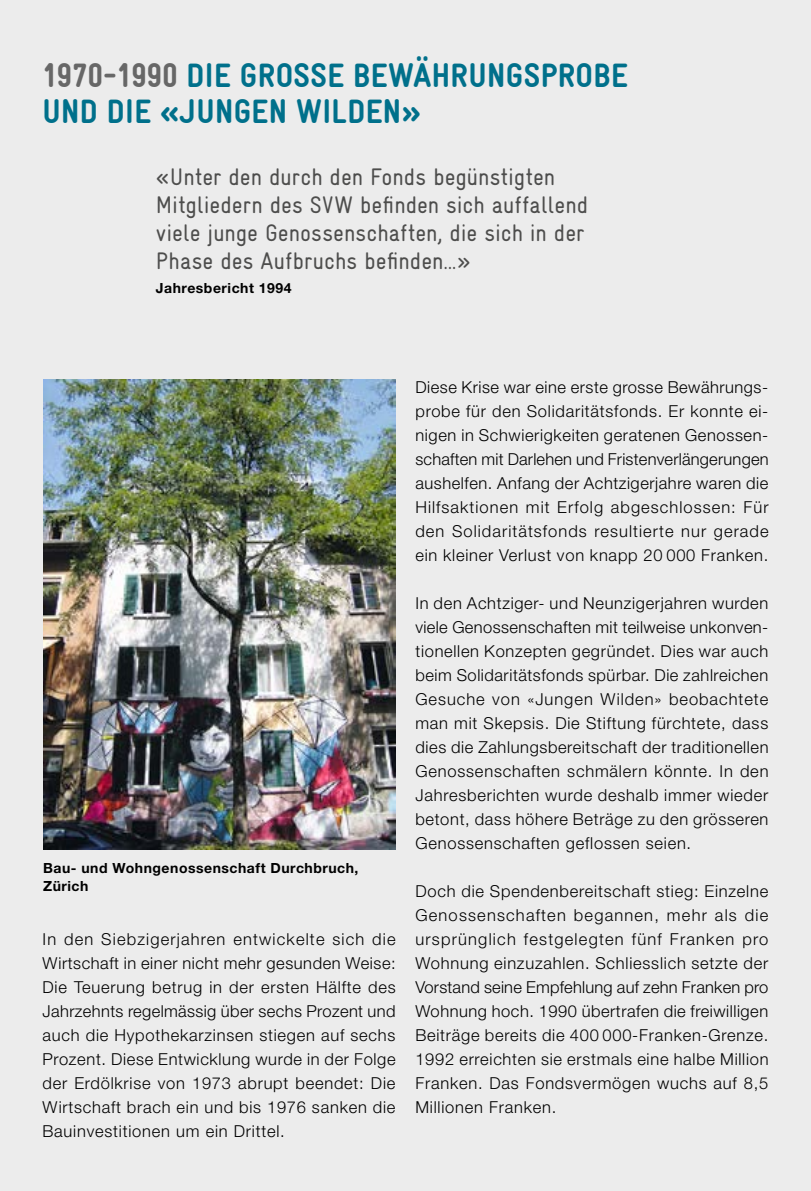
<style>
.page{position:relative;width:811px;height:1191px;background:#ececec}
.page>*{position:absolute;margin:0;border:0;box-sizing:border-box;transform-origin:0 0}
.t1{font:900 condensed 34px/36px "Gravur";letter-spacing:.01em;color:#00708b}
.t2{font:24px/28px "Gravur Condensed";color:#4d4d4c}
.t3{font:300 16.4px/24px "Helvetica Neue LT Pro";letter-spacing:.045em;color:#000;text-align:justify}
.t4{font:700 14px/18px "Helvetica Neue LT Pro";letter-spacing:.035em;color:#000}
.s1{color:#676767}
</style>
<div class="page">
<img style="left:43px;top:380px;width:352px;height:470px">
<h1 class="t1" style="left:43px;top:58px;width:587px"><span class="s1">1970-1990</span> DIE GROSSE BEWÄHRUNGSPROBE<br>UND DIE «JUNGEN WILDEN»</h1>
<h2 class="t2" style="left:156px;top:163px;width:434px">«Unter den durch den Fonds begünstigten Mitgliedern des SVW befinden sich auffallend viele junge Genossenschaften, die sich in der Phase des Aufbruchs befinden…»</h2>
<p class="t4" style="left:156px;top:279px;width:137px">Jahresbericht 1994</p>
<p class="t4" style="left:43px;top:858px;width:317px">Bau- und Wohngenossenschaft Durchbruch,<br>Zürich</p>
<p class="t3" style="left:43px;top:927px;width:355px">In den Siebzigerjahren entwickelte sich die Wirtschaft in einer nicht mehr gesunden Weise:<br>Die Teuerung betrug in der ersten Hälfte des Jahrzehnts regelmässig über sechs Prozent und auch die Hypothekarzinsen stiegen auf sechs Prozent. Diese Entwicklung wurde in der Folge der Erdölkrise von 1973 abrupt beendet: Die Wirtschaft brach ein und bis 1976 sanken die Bauinvestitionen um ein Drittel.</p>
<p class="t3" style="left:415px;top:375px;width:355px">Diese Krise war eine erste grosse Bewährungs&shy;probe für den Solidaritätsfonds. Er konnte ei&shy;nigen in Schwierigkeiten geratenen Genossen&shy;schaften mit Darlehen und Fristenverlängerungen aushelfen. Anfang der Achtzigerjahre waren die Hilfsaktionen mit Erfolg abgeschlossen: Für den Solidaritätsfonds resultierte nur gerade ein kleiner Verlust von knapp 20 000 Franken.</p>
<p class="t3" style="left:415px;top:591px;width:355px">In den Achtziger- und Neunzigerjahren wurden viele Genossenschaften mit teilweise unkonven&shy;tionellen Konzepten gegründet. Dies war auch beim Solidaritätsfonds spürbar. Die zahlreichen Gesuche von «Jungen Wilden» beobachtete man mit Skepsis. Die Stiftung fürchtete, dass dies die Zahlungsbereitschaft der traditionellen Genossenschaften schmälern könnte. In den Jahresberichten wurde deshalb immer wieder betont, dass höhere Beträge zu den grösseren Genossenschaften geflossen seien.</p>
<p class="t3" style="left:415px;top:879px;width:355px">Doch die Spendenbereitschaft stieg: Einzelne Genossenschaften begannen, mehr als die ursprünglich festgelegten fünf Franken pro Wohnung einzuzahlen. Schliesslich setzte der Vorstand seine Empfehlung auf zehn Franken pro Wohnung hoch. 1990 übertrafen die freiwilligen Beiträge bereits die 400 000-Franken-Grenze.<br>1992 erreichten sie erstmals eine halbe Million Franken. Das Fondsvermögen wuchs auf 8,5<br>Millionen Franken.</p>
</div>
